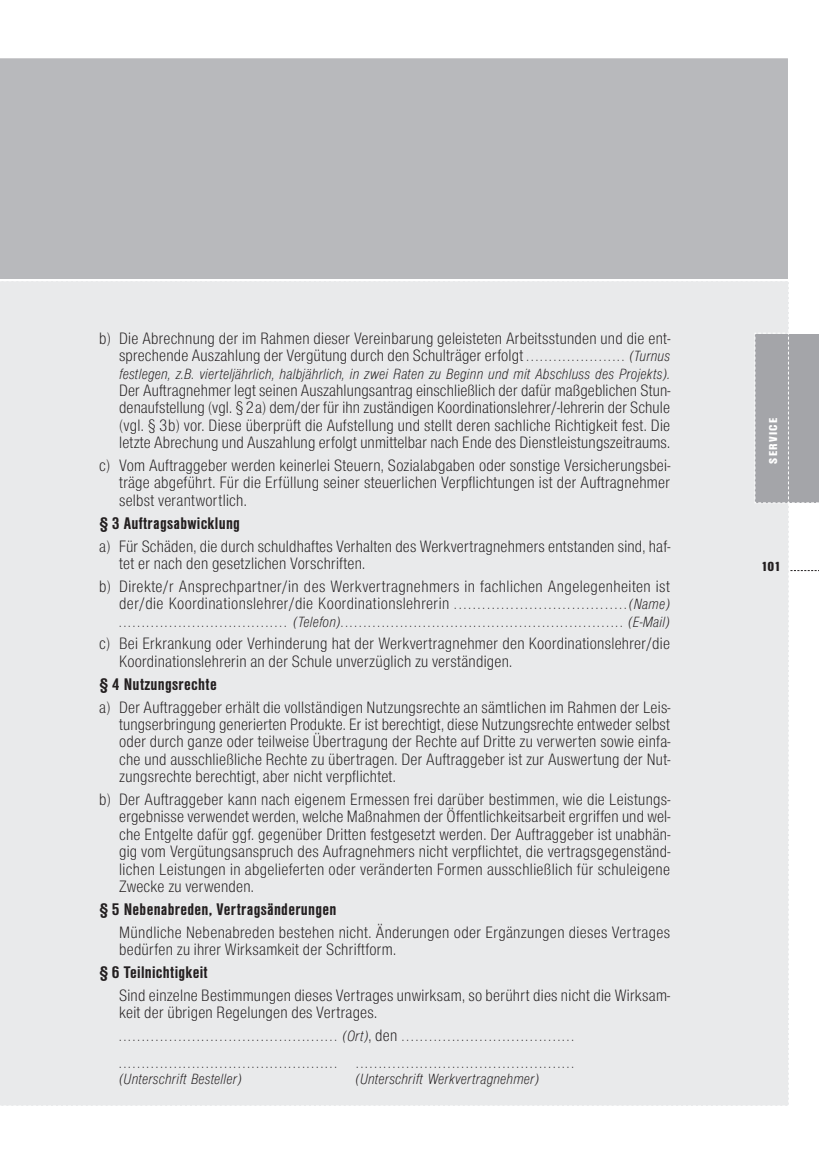
<style>
.page{position:relative;width:819px;height:1161px;background:#fff}
.page>*{position:absolute;margin:0;border:0;box-sizing:border-box;transform-origin:0 0}
.t1{font:700 condensed 17.5px "Sans";letter-spacing:.015em;color:#231f20;scale:1.09 1}
.t2{font:300 condensed 17.15px/17.3px "Sans";letter-spacing:.015em;color:#231f20;text-align:justify}
.t3{font:italic 300 condensed 15.4px "Sans";letter-spacing:.015em;color:#231f20}
.t4{font:300 condensed 14px/26.4px "Sans";color:#231f20}
.t5{font:900 condensed 14px "Sans";color:#231f20}
.t6{font:900 condensed 11.9px "Sans";letter-spacing:.1em;color:#fff;scale:1.05 1}
.s1{font-size:14px}
.s2{font-style:italic;font-size:15.4px}
.s3{font-size:17.15px}
</style>
<div class="page">
<div style="left:0;top:281px;width:819px;height:825px;background:#e9eaeb"></div>
<div style="left:0;top:58px;width:788px;height:221px;background:#b8b9bc"></div>
<p class="t2" style="left:99px;top:331px;width:572px;text-align:right">b) Die Abrechnung der im Rahmen dieser Vereinbarung geleisteten Arbeitsstunden und die ent&shy;sprechende Auszahlung der Vergütung durch den Schulträger erfolgt <span class="s1">......................</span> <span class="s2">(Turnus</span></p>
<p class="t3" style="left:119px;top:368px;width:552px">festlegen, z.B. vierteljährlich, halbjährlich, in zwei Raten zu Beginn und mit Abschluss des Projekts).</p>
<p class="t2" style="left:119px;top:383px;width:552px">Der Auftragnehmer legt seinen Auszahlungsantrag einschließlich der dafür maßgeblichen Stun&shy;denaufstellung (vgl. § 2a) dem/der für ihn zuständigen Koordinationslehrer/-lehrerin der Schule (vgl. § 3b) vor. Diese überprüft die Aufstellung und stellt deren sachliche Richtigkeit fest. Die letzte Abrechung und Auszahlung erfolgt unmittelbar nach Ende des Dienstleistungszeitraums.</p>
<p class="t2" style="left:119px;top:458px;width:552px;text-indent:-20px">c) Vom Auftraggeber werden keinerlei Steuern, Sozialabgaben oder sonstige Versicherungsbei&shy;träge abgeführt. Für die Erfüllung seiner steuerlichen Verpflichtungen ist der Auftragnehmer selbst verantwortlich.</p>
<p class="t1" style="left:99px;top:517px;width:131px">§ 3 Auftragsabwicklung</p>
<p class="t2" style="left:119px;top:539px;width:553px;text-indent:-20px">a) Für Schäden, die durch schuldhaftes Verhalten des Werkvertragnehmers entstanden sind, haf&shy;tet er nach den gesetzlichen Vorschriften.</p>
<p class="t2" style="left:99px;top:579px;width:572px;text-align:right">b) Direkte/r Ansprechpartner/in des Werkvertragnehmers in fachlichen Angelegenheiten ist der/die Koordinationslehrer/die Koordinationslehrerin <span class="s1">.....................................</span> <span class="s2">(Name)</span></p>
<p class="t4" style="left:119px;top:610px;width:552px">..................................... <span class="s2">(Telefon)</span>.............................................................. <span class="s2">(E-Mail)</span></p>
<p class="t2" style="left:119px;top:636px;width:552px;text-indent:-20px">c) Bei Erkrankung oder Verhinderung hat der Werkvertragnehmer den Koordinationslehrer/die<br>Koordinationslehrerin an der Schule unverzüglich zu verständigen.</p>
<p class="t1" style="left:99px;top:678px;width:109px">§ 4 Nutzungsrechte</p>
<p class="t2" style="left:119px;top:700px;width:553px;text-indent:-20px">a) Der Auftraggeber erhält die vollständigen Nutzungsrechte an sämtlichen im Rahmen der Leis&shy;tungserbringung generierten Produkte. Er ist berechtigt, diese Nutzungsrechte entweder selbst oder durch ganze oder teilweise Übertragung der Rechte auf Dritte zu verwerten sowie einfa&shy;che und ausschließliche Rechte zu übertragen. Der Auftraggeber ist zur Auswertung der Nut&shy;zungsrechte berechtigt, aber nicht verpflichtet.</p>
<p class="t2" style="left:119px;top:792px;width:553px;text-indent:-20px">b) Der Auftraggeber kann nach eigenem Ermessen frei darüber bestimmen, wie die Leistungs&shy;ergebnisse verwendet werden, welche Maßnahmen der Öffentlichkeitsarbeit ergriffen und wel&shy;che Entgelte dafür ggf. gegenüber Dritten festgesetzt werden. Der Auftraggeber ist unabhän&shy;gig vom Vergütungsanspruch des Aufragnehmers nicht verpflichtet, die vertragsgegenständ&shy;lichen Leistungen in abgelieferten oder veränderten Formen ausschließlich für schuleigene Zwecke zu verwenden.</p>
<p class="t1" style="left:99px;top:903px;width:219px">§ 5 Nebenabreden, Vertragsänderungen</p>
<p class="t2" style="left:119px;top:925px;width:552px">Mündliche Nebenabreden bestehen nicht. Änderungen oder Ergänzungen dieses Vertrages bedürfen zu ihrer Wirksamkeit der Schriftform.</p>
<p class="t1" style="left:99px;top:966px;width:101px">§ 6 Teilnichtigkeit</p>
<p class="t2" style="left:119px;top:988px;width:552px">Sind einzelne Bestimmungen dieses Vertrages unwirksam, so berührt dies nicht die Wirksam - keit der übrigen Regelungen des Vertrages.</p>
<p class="t4" style="left:119px;top:1024px;width:456px">................................................ <span class="s2">(Ort)</span><span class="s3">, den</span> ...................................... ................................................</p>
<p class="t4" style="left:356px;top:1051px;width:219px">................................................</p>
<p class="t3" style="left:119px;top:1073px;width:124px">(Unterschrift Besteller)</p>
<p class="t3" style="left:355px;top:1073px;width:185px">(Unterschrift Werkvertragnehmer)</p>
<p class="t6" style="left:769px;top:464px;width:45px;rotate:-90deg">SERVICE</p>
<p class="t5" style="left:761px;top:561px;width:21px">101</p>
</div>
